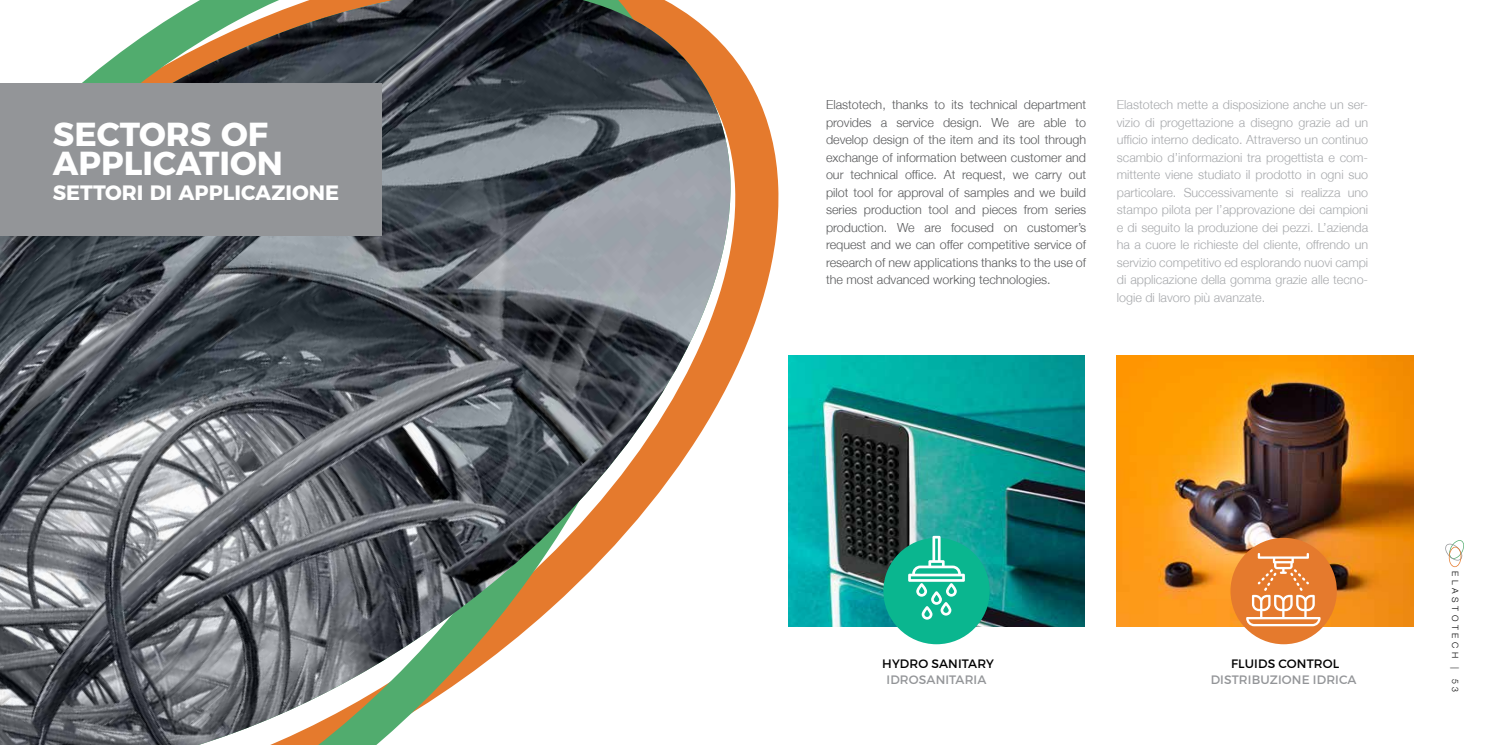
<style>
.page{position:relative;width:1489px;height:745px;background:#fff}
.page>*{position:absolute;margin:0;border:0;box-sizing:border-box;transform-origin:0 0}
.t1{font:700 33.25px/28.4px "Montserrat";color:#fff}
.t2{font:700 20.75px "Montserrat";color:#fff}
.t3{font:300 12.5px/17.5px "Helvetica Neue";color:#a7a9ac;text-align:justify}
.t4{font:300 12.5px/17.5px "Helvetica Neue";color:#58595b;text-align:justify}
.t5{font:12.25px "Montserrat";letter-spacing:.01em;color:#939598}
.t6{font:12.25px "Montserrat";letter-spacing:.01em;color:#000}
.t7{font:300 8.75px "Helvetica Neue LT Std";letter-spacing:.4em;color:#000}
</style>
<div class="page">
<svg style="left:1445px;top:540px;width:19px;height:26px"></svg>
<svg style="left:731px;top:54px;width:48px;height:325px;fill:#e57a2d"></svg>
<img style="left:0;top:0;width:731px;height:744px">
<img style="left:788px;top:355px;width:296px;height:271px">
<div style="left:0;top:83px;width:381px;height:153px;background:#939598"></div>
<div style="left:883px;top:537px;width:106px;height:106px;background:#0ab68f;border-radius:50%"></div>
<svg style="left:908px;top:535px;width:56px;height:84px"></svg>
<img style="left:1116px;top:355px;width:297px;height:271px">
<div style="left:1230px;top:537px;width:106px;height:106px;background:#e57a2d;border-radius:50%"></div>
<svg style="left:1245px;top:552px;width:75px;height:74px"></svg>
<h1 class="t1" style="left:53px;top:117px;width:231px">SECTORS OF<br>APPLICATION</h1>
<h2 class="t2" style="left:53px;top:175px;width:288px">SETTORI DI APPLICAZIONE</h2>
<p class="t4" style="left:826px;top:96px;width:262px">Elastotech, thanks to its technical department provides a service design. We are able to develop design of the item and its tool through exchange of information between customer and our technical office. At request, we carry out pilot tool for approval of samples and we build series production tool and pieces from series production. We are focused on customer’s request and we can offer competitive service of research of new applications thanks to the use of the most advanced working technologies.</p>
<p class="t3" style="left:1116px;top:96px;width:253px">Elastotech mette a disposizione anche un ser&shy;vizio di progettazione a disegno grazie ad un ufficio interno dedicato. Attraverso un continuo scambio d’informazioni tra progettista e com&shy;mittente viene studiato il prodotto in ogni suo particolare. Successivamente si realizza uno stampo pilota per l’approvazione dei campioni e di seguito la produzione dei pezzi. L’azienda ha a cuore le richieste del cliente, offrendo un servizio competitivo ed esplorando nuovi campi di applicazione della gomma grazie alle tecno&shy;logie di lavoro più avanzate.</p>
<p class="t6" style="left:882px;top:656px;width:113px">HYDRO SANITARY</p>
<p class="t5" style="left:886px;top:671px;width:101px">IDROSANITARIA</p>
<p class="t6" style="left:1230px;top:655px;width:110px">FLUIDS CONTROL</p>
<p class="t5" style="left:1210px;top:671px;width:147px">DISTRIBUZIONE IDRICA</p>
<p class="t7" style="left:1460px;top:571px;width:122px;rotate:90deg">ELASTOTECH | 53</p>
</div>
